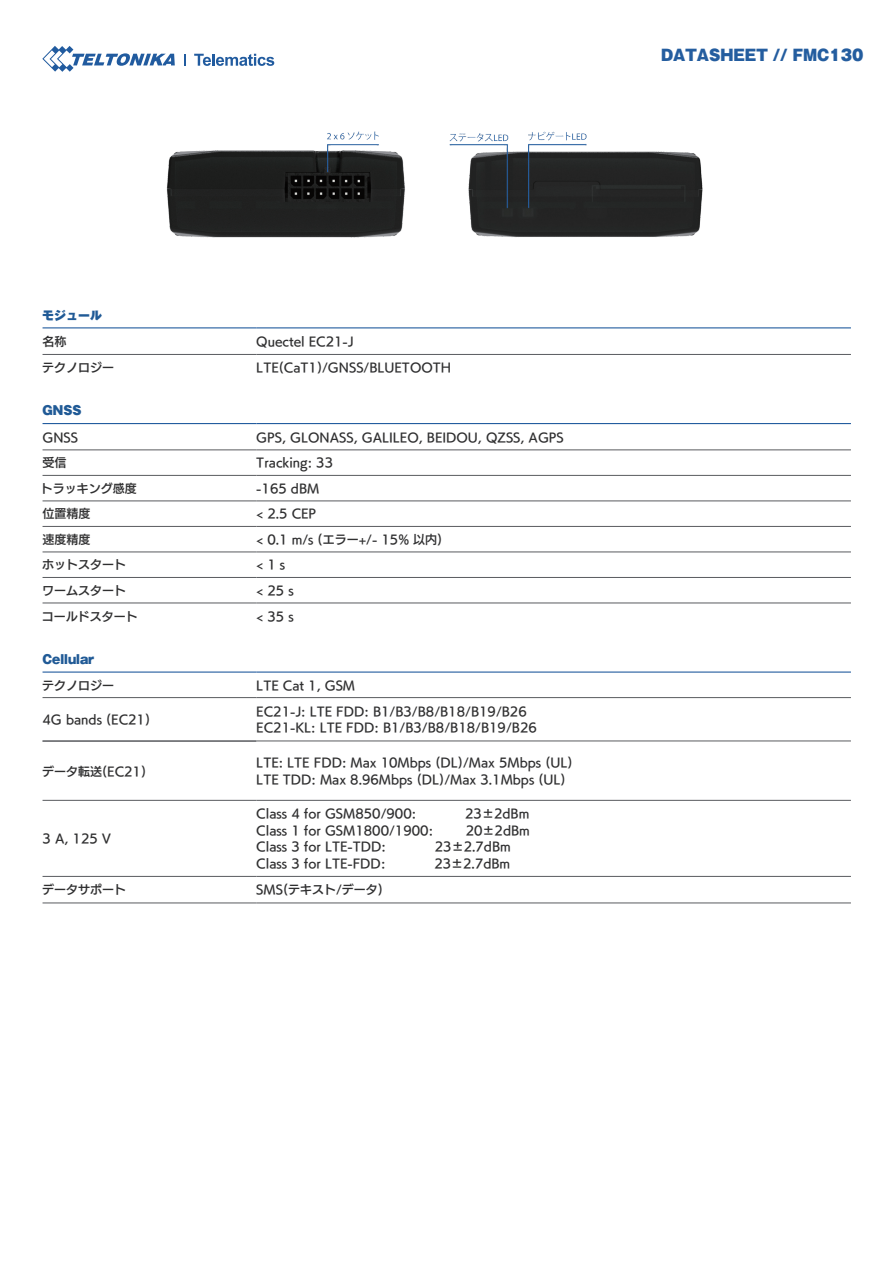
<style>
.page{position:relative;width:893px;height:1263px;background:#fff}
.page>*{position:absolute;margin:0;border:0;box-sizing:border-box;transform-origin:0 0}
.t1{font:900 15px "Gothic MB101 Pro";color:#245d9f}
.t2{font:12px "UD Kakugo Large Pr 6 N DB";color:#2f2f30}
.t3{font:900 12px "Gothic MB101 Pro";color:#205a96}
</style>
<div class="page">
<svg style="left:43px;top:46px;width:132px;height:26px"></svg>
<svg style="left:194px;top:54px;width:80px;height:12px"></svg>
<svg style="left:184px;top:54px;width:2px;height:12px"></svg>
<hr style="left:43px;top:354px;width:213px;height:1px;background:#595b5f">
<hr style="left:256px;top:354px;width:595px;height:1px;background:#595b5f">
<hr style="left:43px;top:450px;width:213px;height:1px;background:#595b5f">
<hr style="left:256px;top:450px;width:595px;height:1px;background:#595b5f">
<hr style="left:43px;top:475px;width:213px;height:1px;background:#595b5f">
<hr style="left:256px;top:475px;width:595px;height:1px;background:#595b5f">
<hr style="left:43px;top:501px;width:213px;height:1px;background:#595b5f">
<hr style="left:256px;top:501px;width:595px;height:1px;background:#595b5f">
<hr style="left:43px;top:526px;width:213px;height:1px;background:#595b5f">
<hr style="left:256px;top:526px;width:595px;height:1px;background:#595b5f">
<hr style="left:43px;top:552px;width:213px;height:1px;background:#595b5f">
<hr style="left:256px;top:552px;width:595px;height:1px;background:#595b5f">
<hr style="left:43px;top:577px;width:213px;height:1px;background:#595b5f">
<hr style="left:256px;top:577px;width:595px;height:1px;background:#595b5f">
<hr style="left:43px;top:603px;width:213px;height:1px;background:#595b5f">
<hr style="left:256px;top:603px;width:595px;height:1px;background:#595b5f">
<hr style="left:43px;top:697px;width:213px;height:1px;background:#595b5f">
<hr style="left:256px;top:697px;width:595px;height:1px;background:#595b5f">
<hr style="left:256px;top:741px;width:595px;height:1px;background:#595b5f">
<hr style="left:43px;top:741px;width:213px;height:1px;background:#595b5f">
<hr style="left:43px;top:800px;width:213px;height:1px;background:#595b5f">
<hr style="left:256px;top:800px;width:595px;height:1px;background:#595b5f">
<hr style="left:43px;top:876px;width:213px;height:1px;background:#595b5f">
<hr style="left:256px;top:876px;width:595px;height:1px;background:#595b5f">
<hr style="left:43px;top:903px;width:213px;height:1px;background:#595b5f">
<hr style="left:256px;top:903px;width:595px;height:1px;background:#595b5f">
<hr style="left:43px;top:327px;width:213px;height:1px;background:#245d9f">
<hr style="left:256px;top:327px;width:595px;height:1px;background:#245d9f">
<hr style="left:43px;top:423px;width:213px;height:1px;background:#245d9f">
<hr style="left:256px;top:423px;width:595px;height:1px;background:#245d9f">
<hr style="left:43px;top:671px;width:213px;height:2px;background:#245d9f">
<hr style="left:256px;top:671px;width:595px;height:2px;background:#245d9f">
<img style="left:166px;top:131px;width:239px;height:107px">
<img style="left:449px;top:131px;width:254px;height:106px">
<p class="t3" style="left:42px;top:305px;width:62px">モジュール</p>
<p class="t2" style="left:43px;top:335px;width:25px">名称</p>
<p class="t2" style="left:42px;top:361px;width:74px">テクノロジー</p>
<p class="t3" style="left:43px;top:400px;width:41px">GNSS</p>
<p class="t2" style="left:43px;top:431px;width:37px">GNSS</p>
<p class="t2" style="left:43px;top:456px;width:26px">受信</p>
<p class="t2" style="left:41px;top:482px;width:98px">トラッキング感度</p>
<p class="t2" style="left:43px;top:507px;width:50px">位置精度</p>
<p class="t2" style="left:43px;top:533px;width:50px">速度精度</p>
<p class="t2" style="left:42px;top:558px;width:86px">ホットスタート</p>
<p class="t2" style="left:42px;top:584px;width:86px">ワームスタート</p>
<p class="t2" style="left:42px;top:609px;width:98px">コールドスタート</p>
<p class="t3" style="left:43px;top:649px;width:53px">Cellular</p>
<p class="t2" style="left:42px;top:679px;width:73px">テクノロジー</p>
<p class="t2" style="left:43px;top:713px;width:109px">4G bands (EC21)</p>
<p class="t2" style="left:42px;top:764px;width:106px">データ転送(EC21)</p>
<p class="t2" style="left:43px;top:832px;width:70px">3 A, 125 V</p>
<p class="t2" style="left:42px;top:883px;width:86px">データサポート</p>
<p class="t1" style="left:661px;top:43px;width:204px">DATASHEET // FMC130</p>
<p class="t2" style="left:256px;top:335px;width:99px">Quectel EC21-J</p>
<p class="t2" style="left:256px;top:361px;width:196px">LTE(CaT1 /) GNSS/BLUETOOTH</p>
<p class="t2" style="left:256px;top:431px;width:309px">GPS, GLONASS, GALILEO, BEIDOU, QZSS, AGPS</p>
<p class="t2" style="left:256px;top:456px;width:78px">Tracking: 33</p>
<p class="t2" style="left:256px;top:482px;width:65px">-165 dBM</p>
<p class="t2" style="left:256px;top:507px;width:61px">&lt; 2.5 CEP</p>
<p class="t2" style="left:256px;top:533px;width:188px">&lt; 0.1 m s/ (エラー+/- 15% 以内(</p>
<p class="t2" style="left:256px;top:558px;width:30px">&lt; 1 s</p>
<p class="t2" style="left:256px;top:584px;width:39px">&lt; 25 s</p>
<p class="t2" style="left:256px;top:609px;width:39px">&lt; 35 s</p>
<p class="t2" style="left:256px;top:679px;width:100px">LTE Cat 1, GSM</p>
<p class="t2" style="left:256px;top:705px;width:272px">EC21- :J LTE FDD B: 1/B3/B8/B18/B19/B26</p>
<p class="t2" style="left:256px;top:721px;width:282px">EC21-KL: LTE FDD B: 1/B3/B8/B18/B19/B26</p>
<p class="t2" style="left:256px;top:756px;width:318px">LTE: LTE FDD: Max 10Mbps (DL /) Max 5Mbps (UL(</p>
<p class="t2" style="left:256px;top:772px;width:311px">LTE TDD: Max 8.96Mbps (DL /) Max 3.1Mbps (UL(</p>
<p class="t2" style="left:256px;top:807px;width:161px">Class 4 for GSM850/900:</p>
<p class="t2" style="left:256px;top:824px;width:178px">Class 1 for GSM1800/1900:</p>
<p class="t2" style="left:465px;top:807px;width:66px">23±2dBm</p>
<p class="t2" style="left:466px;top:824px;width:66px">20±2dBm</p>
<p class="t2" style="left:256px;top:840px;width:131px">Class 3 for LTE-TDD:</p>
<p class="t2" style="left:256px;top:857px;width:131px">Class 3 for LTE-FDD:</p>
<p class="t2" style="left:256px;top:883px;width:128px">SMS(テキスト/データ(</p>
<p class="t2" style="left:435px;top:840px;width:77px">23±2.7dBm</p>
<p class="t2" style="left:434px;top:857px;width:77px">23±2.7dBm</p>
</div>
